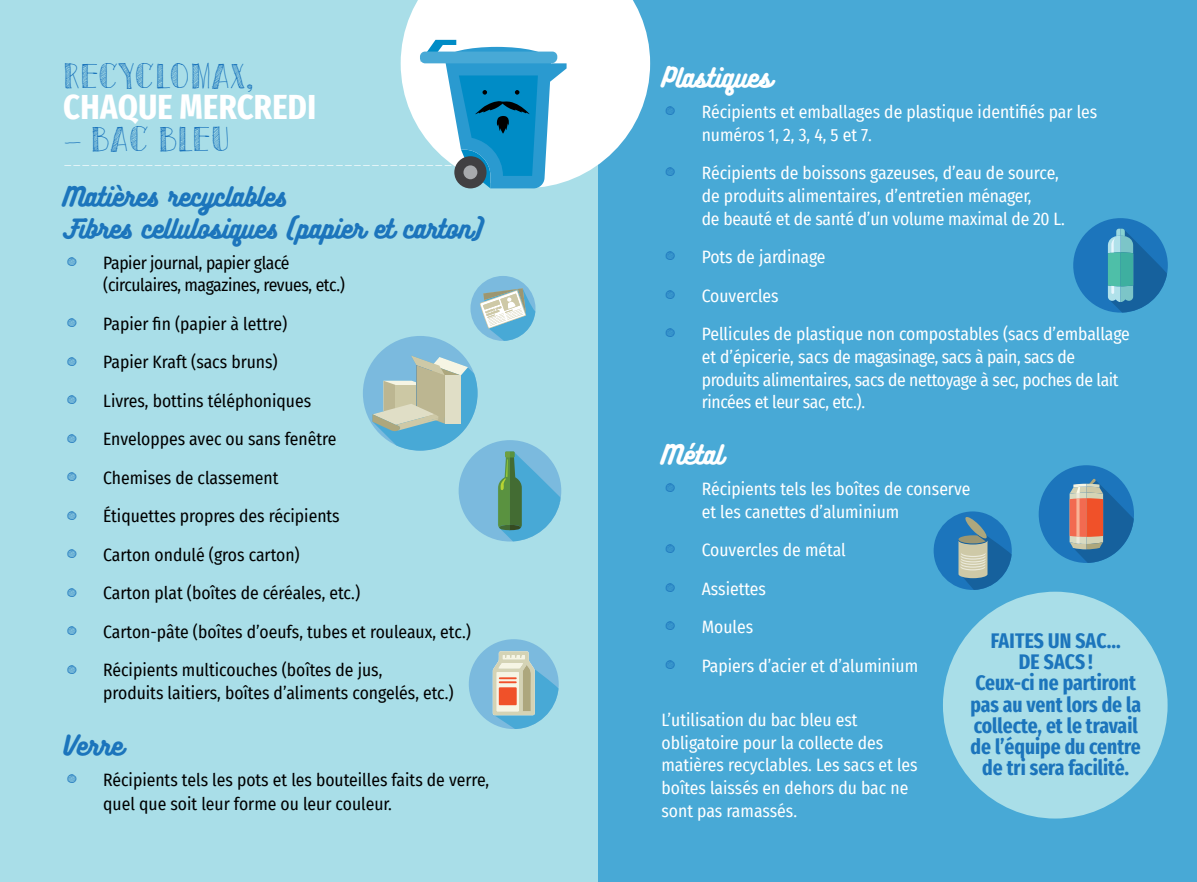
<style>
.page{position:relative;width:1197px;height:882px;background:#fff}
.page>*{position:absolute;margin:0;border:0;box-sizing:border-box;transform-origin:0 0}
.t1{font:35px "Sketch Toronto";color:#1c75bc}
.t2{font:700 extra-condensed 35px "Fira Sans";letter-spacing:.01em;color:#fff}
.t3{font:32.9px "Sketch Toronto";color:#fff}
.t4{font:24.5px/32.4px "Bukhari Script";color:#1c75bc}
.t5{font:24.5px "Bukhari Script";color:#fff}
.t6{font:700 extra-condensed 21.18px/21.2px "Fira Sans";color:#1c75bc;text-align:center}
.t7{font:17.5px/22.8px "Fira Sans Condensed";color:#fff}
.t8{font:17.5px/22.8px "Fira Sans Condensed";color:#000}
.t9{font:17.5px/22.8px "Fira Sans Condensed";letter-spacing:-.02em;color:#fff}
.t10{font:17.5px/22.8px "Fira Sans Condensed";letter-spacing:-.02em;color:#000}
.s1{font-family:"Sketch Toronto";font-size:35px;color:#1c75bc}
</style>
<div class="page">
<div style="left:0;top:0;width:598px;height:882px;background:#a9dee8"></div>
<div style="left:598px;top:0;width:599px;height:882px;background:#48a9d6"></div>
<svg style="left:401px;top:0;width:249px;height:181px;fill:#fff"></svg>
<svg style="left:420px;top:40px;width:147px;height:148px;background:#6ab4d4"></svg>
<div style="left:1039px;top:465px;width:95px;height:98px;background:#1c75bc;border-radius:50%"></div>
<svg style="left:1070px;top:479px;width:64px;height:84px"></svg>
<div style="left:459px;top:440px;width:102px;height:102px;background:#7bbade;border-radius:50%"></div>
<svg style="left:498px;top:451px;width:62px;height:90px"></svg>
<div style="left:363px;top:336px;width:115px;height:115px;background:#7bbade;border-radius:50%"></div>
<svg style="left:372px;top:355px;width:106px;height:96px"></svg>
<div style="left:1073px;top:218px;width:95px;height:95px;background:#1c75bc;border-radius:50%"></div>
<svg style="left:1108px;top:229px;width:59px;height:84px"></svg>
<div style="left:934px;top:511px;width:78px;height:79px;background:#1c75bc;border-radius:50%"></div>
<svg style="left:959px;top:516px;width:53px;height:74px"></svg>
<div style="left:470px;top:276px;width:66px;height:65px;background:#7bbade;border-radius:50%"></div>
<svg style="left:480px;top:288px;width:55px;height:53px"></svg>
<div style="left:469px;top:639px;width:90px;height:90px;background:#7bbade;border-radius:50%"></div>
<svg style="left:493px;top:651px;width:66px;height:78px"></svg>
<div style="left:943px;top:592px;width:225px;height:227px;background:#a9dee8;border-radius:50%"></div>
<h1 class="t1" style="left:63px;top:57px;width:192px">RECYCLOMAX,</h1>
<h1 class="t2" style="left:63px;top:78px;width:255px">CHAQUE MERCREDI</h1>
<h1 class="t1" style="left:63px;top:120px;width:169px">– BAC BLEU</h1>
<h2 class="t3" style="left:63px;top:145px;width:436px">------------------------------------------------</h2>
<h3 class="t4" style="left:63px;top:181px;width:421px">Matières recyclables<br>Fibres cellulosiques (papier et carton)</h3>
<p class="t10" style="left:103px;top:251px;width:243px;text-indent:-40px"><span class="s1">•</span> Papier journal, papier glacé (circulaires, magazines, revues, etc.)</p>
<p class="t8" style="left:63px;top:312px;width:226px"><span class="s1">•</span> Papier fin (papier à lettre)</p>
<p class="t8" style="left:63px;top:350px;width:216px"><span class="s1">•</span> Papier Kraft (sacs bruns)</p>
<p class="t8" style="left:63px;top:389px;width:250px"><span class="s1">•</span> Livres, bottins téléphoniques</p>
<p class="t8" style="left:63px;top:427px;width:275px"><span class="s1">•</span> Enveloppes avec ou sans fenêtre</p>
<p class="t8" style="left:63px;top:466px;width:217px"><span class="s1">•</span> Chemises de classement</p>
<p class="t8" style="left:63px;top:504px;width:278px"><span class="s1">•</span> Étiquettes propres des récipients</p>
<p class="t8" style="left:63px;top:543px;width:238px"><span class="s1">•</span> Carton ondulé (gros carton)</p>
<p class="t8" style="left:63px;top:581px;width:299px"><span class="s1">•</span> Carton plat (boîtes de céréales, etc.)</p>
<p class="t8" style="left:63px;top:620px;width:409px"><span class="s1">•</span> Carton-pâte (boîtes d’oeufs, tubes et rouleaux, etc.)</p>
<p class="t8" style="left:103px;top:658px;width:352px;text-indent:-40px"><span class="s1">•</span> Récipients multicouches (boîtes de jus,<br>produits laitiers, boîtes d’aliments congelés, etc.)</p>
<h3 class="t4" style="left:63px;top:730px;width:61px">Verre</h3>
<p class="t8" style="left:103px;top:767px;width:388px;line-height:24.5px;text-indent:-40px"><span class="s1">•</span> Récipients tels les pots et les bouteilles faits de verre, quel que soit leur forme ou leur couleur.</p>
<h3 class="t5" style="left:662px;top:64px;width:110px">Plastiques</h3>
<p class="t7" style="left:702px;top:100px;width:397px;text-indent:-40px"><span class="s1">•</span> Récipients et emballages de plastique identifiés par les numéros 1, 2, 3, 4, 5 et 7.</p>
<p class="t7" style="left:702px;top:161px;width:365px;text-indent:-40px"><span class="s1">•</span> Récipients de boissons gazeuses, d’eau de source, de produits alimentaires, d’entretien ménager,<br>de beauté et de santé d’un volume maximal de 20 L.</p>
<p class="t7" style="left:662px;top:245px;width:166px"><span class="s1">•</span> Pots de jardinage</p>
<p class="t7" style="left:662px;top:284px;width:119px"><span class="s1">•</span> Couvercles</p>
<p class="t9" style="left:702px;top:322px;width:430px;text-indent:-40px"><span class="s1">•</span> Pellicules de plastique non compostables (sacs d’emballage et d’épicerie, sacs de magasinage, sacs à pain, sacs de produits alimentaires, sacs de nettoyage à sec, poches de lait rincées et leur sac, etc.).</p>
<h3 class="t5" style="left:662px;top:442px;width:63px">Métal</h3>
<p class="t7" style="left:702px;top:477px;width:270px;text-indent:-40px"><span class="s1">•</span> Récipients tels les boîtes de conserve et les canettes d’aluminium</p>
<p class="t7" style="left:662px;top:538px;width:186px"><span class="s1">•</span> Couvercles de métal</p>
<p class="t7" style="left:662px;top:577px;width:106px"><span class="s1">•</span> Assiettes</p>
<p class="t7" style="left:662px;top:615px;width:93px"><span class="s1">•</span> Moules</p>
<p class="t7" style="left:662px;top:654px;width:258px"><span class="s1">•</span> Papiers d’acier et d’aluminium</p>
<p class="t7" style="left:662px;top:708px;width:258px">L’utilisation du bac bleu est obligatoire pour la collecte des matières recyclables. Les sacs et les boîtes laissés en dehors du bac ne sont pas ramassés.</p>
<p class="t6" style="left:970px;top:629px;width:172px">FAITES UN SAC...<br>DE SACS !<br>Ceux-ci ne partiront pas au vent lors de la collecte, et le travail de l’équipe du centre de tri sera facilité.</p>
</div>
